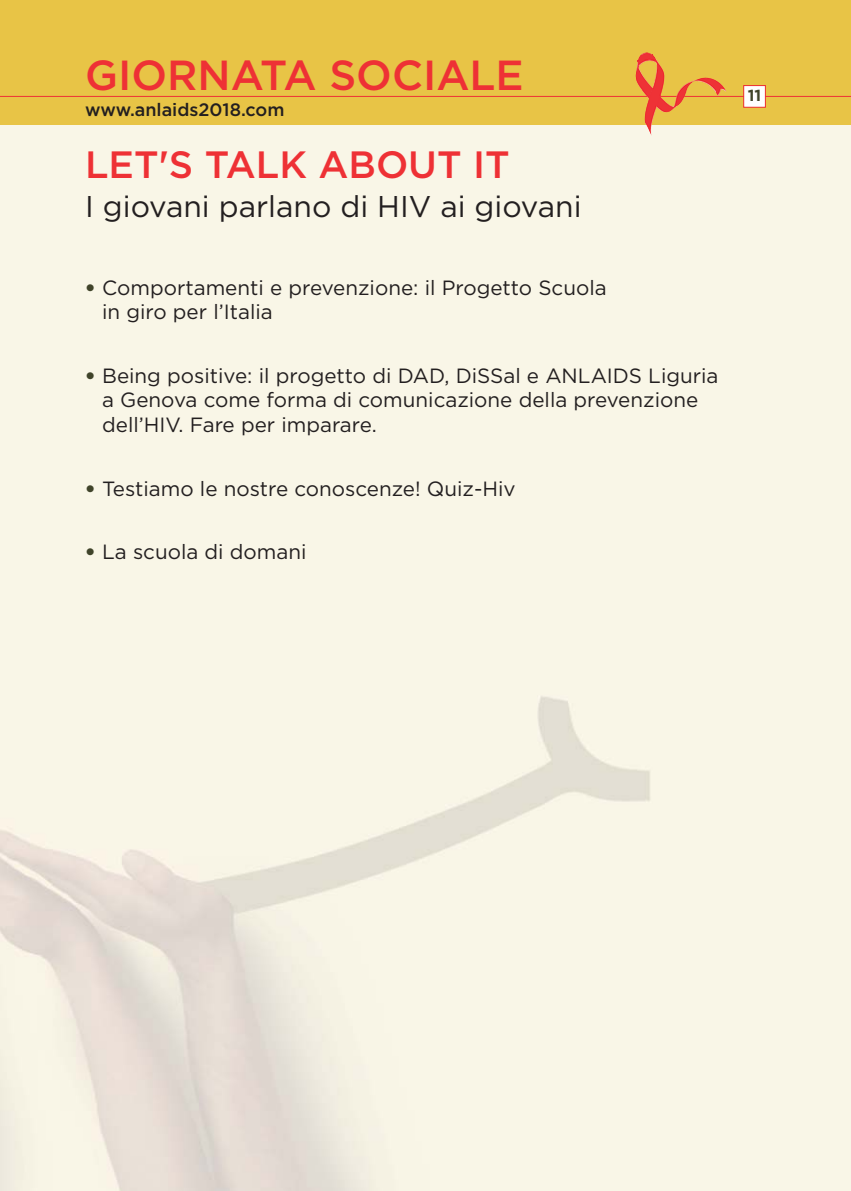
<style>
.page{position:relative;width:851px;height:1191px;background:#fff}
.page>*{position:absolute;margin:0;border:0;box-sizing:border-box;transform-origin:0 0}
.t1{font:500 42px "Gotham";color:#ee3135}
.t2{font:500 38px "Gotham";color:#ee3135}
.t3{font:30px "Gotham";color:#231f20}
.t4{font:20.6px/24.8px "Gotham";color:#231f20}
.t5{font:500 18px "Gotham";color:#231f20}
.t6{font:700 16px "Gotham";color:#40442a}
.s1{font-weight:900;color:#40442a}
</style>
<div class="page">
<div style="left:0;top:0;width:850px;height:125px;background:#e8c446"></div>
<hr style="left:0;top:96px;width:850px;height:1px;background:#ee3135">
<div style="left:744px;top:86px;width:20px;height:21px;background:#fff"></div>
<div style="left:743px;top:85px;width:22px;height:23px;border:1px solid #ee3135"></div>
<svg style="left:636px;top:52px;width:90px;height:84px"></svg>
<h1 class="t1" style="left:85px;top:60px;width:440px">GIORNATA SOCIALE</h1>
<p class="t5" style="left:85px;top:103px;width:201px">www.anlaids2018.com</p>
<h2 class="t2" style="left:85px;top:150px;width:426px">LET'S TALK ABOUT IT</h2>
<h3 class="t3" style="left:85px;top:195px;width:498px">I giovani parlano di HIV ai giovani</h3>
<p class="t4" style="left:102px;top:276px;width:506px;text-indent:-17px"><span class="s1">•</span> Comportamenti e prevenzione: il Progetto Scuola in giro per l’Italia</p>
<p class="t4" style="left:102px;top:364px;width:618px;text-indent:-17px"><span class="s1">•</span> Being positive: il progetto di DAD, DiSSal e ANLAIDS Liguria a Genova come forma di comunicazione della prevenzione dell’HIV. Fare per imparare.</p>
<p class="t4" style="left:85px;top:477px;width:432px"><span class="s1">•</span> Testiamo le nostre conoscenze! Quiz-Hiv</p>
<p class="t4" style="left:85px;top:541px;width:223px"><span class="s1">•</span> La scuola di domani</p>
<p class="t6" style="left:747px;top:90px;width:15px">11</p>
</div>
